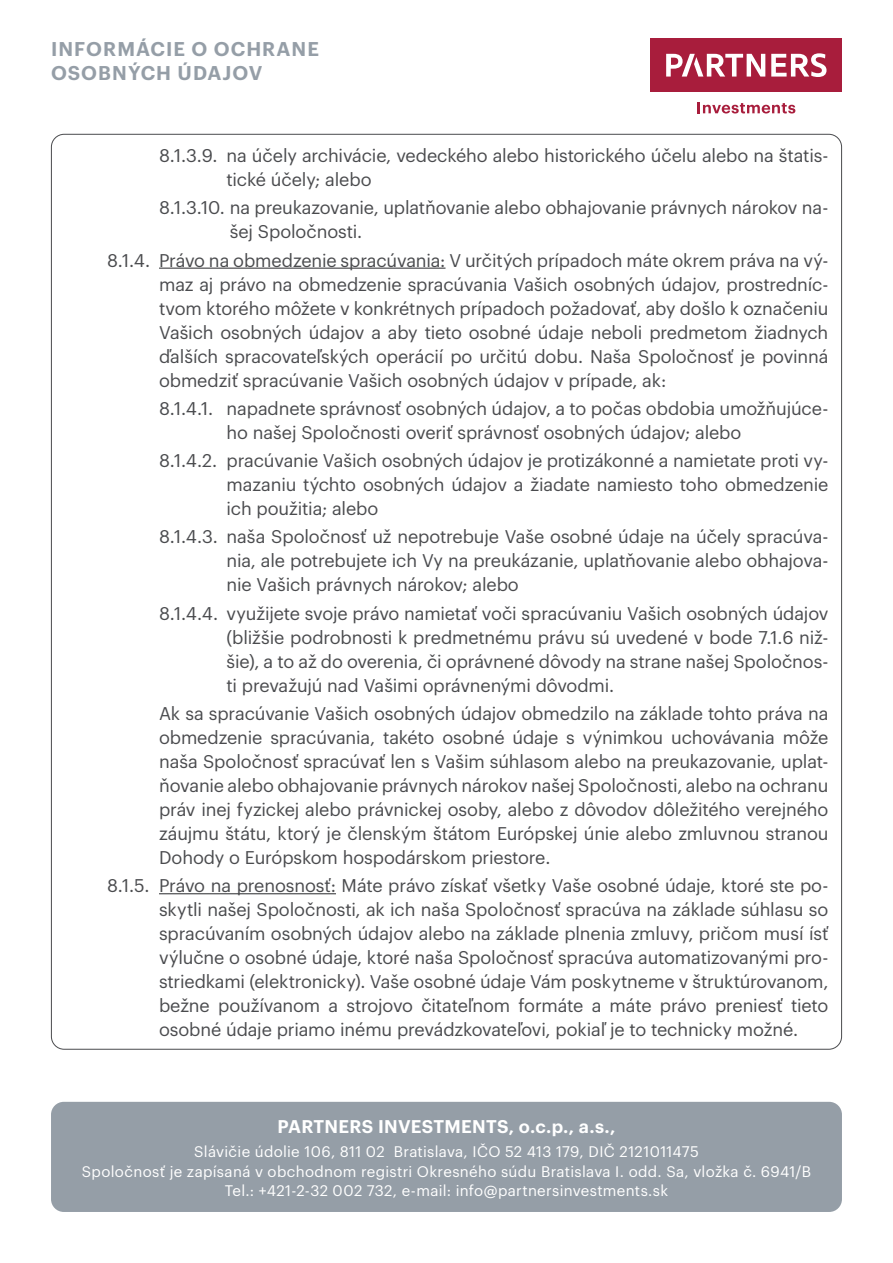
<style>
.page{position:relative;width:893px;height:1263px;background:#fff}
.page>*{position:absolute;margin:0;border:0;box-sizing:border-box;transform-origin:0 0}
.t1{font:600 19.5px/23.4px "Graphik";letter-spacing:.055em;color:#959ea7}
.t2{font:18px/24px "Graphik";letter-spacing:-.005em;color:#4a4b4e;text-align:justify}
.t3{font:600 18px "Graphik";letter-spacing:.01em;color:#fff}
.t4{font:15px/19.5px "Graphik";letter-spacing:.02em;color:#fff;text-align:center}
</style>
<div class="page">
<div style="left:651px;top:38px;width:191px;height:54px;background:#a81d3c"></div>
<svg style="left:771px;top:53px;width:55px;height:24px"></svg>
<svg style="left:666px;top:54px;width:99px;height:23px"></svg>
<svg style="left:698px;top:102px;width:97px;height:11px"></svg>
<div style="left:51px;top:1102px;width:791px;height:110px;background:#959ea7;border-radius:13px"></div>
<hr style="left:159px;top:268px;width:286px;height:1px;background:#4a4b4e">
<hr style="left:159px;top:893px;width:177px;height:1px;background:#4a4b4e">
<p class="t1" style="left:51px;top:36px;width:269px">INFORMÁCIE O OCHRANE<br>OSOBNÝCH ÚDAJOV</p>
<p class="t2" style="left:227px;top:142px;width:603px;text-indent:-68px">8.1.3.9. na účely archivácie, vedeckého alebo historického účelu alebo na štatis&shy;tické účely; alebo</p>
<p class="t2" style="left:230px;top:194px;width:600px;text-indent:-71px">8.1.3.10. na preukazovanie, uplatňovanie alebo obhajovanie právnych nárokov na&shy;šej Spoločnosti.</p>
<p class="t2" style="left:159px;top:246px;width:671px;text-indent:-52px">8.1.4. Právo na obmedzenie spracúvania: V určitých prípadoch máte okrem práva na vý&shy;maz aj právo na obmedzenie spracúvania Vašich osobných údajov, prostredníc&shy;tvom ktorého môžete v konkrétnych prípadoch požadovať, aby došlo k označeniu Vašich osobných údajov a aby tieto osobné údaje neboli predmetom žiadnych ďalších spracovateľských operácií po určitú dobu. Naša Spoločnosť je povinná obmedziť spracúvanie Vašich osobných údajov v prípade, ak:</p>
<p class="t2" style="left:227px;top:395px;width:603px;text-indent:-68px">8.1.4.1. napadnete správnosť osobných údajov, a to počas obdobia umožňujúce&shy;ho našej Spoločnosti overiť správnosť osobných údajov; alebo</p>
<p class="t2" style="left:227px;top:447px;width:603px;text-indent:-68px">8.1.4.2. pracúvanie Vašich osobných údajov je protizákonné a namietate proti vy&shy;mazaniu týchto osobných údajov a žiadate namiesto toho obmedzenie ich použitia; alebo</p>
<p class="t2" style="left:227px;top:523px;width:603px;text-indent:-68px">8.1.4.3. naša Spoločnosť už nepotrebuje Vaše osobné údaje na účely spracúva&shy;nia, ale potrebujete ich Vy na preukázanie, uplatňovanie alebo obhajova&shy;nie Vašich právnych nárokov; alebo</p>
<p class="t2" style="left:227px;top:599px;width:603px;text-indent:-68px">8.1.4.4. využijete svoje právo namietať voči spracúvaniu Vašich osobných údajov (bližšie podrobnosti k predmetnému právu sú uvedené v bode 7.1.6 niž&shy;šie), a to až do overenia, či oprávnené dôvody na strane našej Spoločnos&shy;ti prevažujú nad Vašimi oprávnenými dôvodmi.</p>
<p class="t2" style="left:159px;top:700px;width:671px">Ak sa spracúvanie Vašich osobných údajov obmedzilo na základe tohto práva na obmedzenie spracúvania, takéto osobné údaje s výnimkou uchovávania môže naša Spoločnosť spracúvať len s Vašim súhlasom alebo na preukazovanie, uplat&shy;ňovanie alebo obhajovanie právnych nárokov našej Spoločnosti, alebo na ochranu práv inej fyzickej alebo právnickej osoby, alebo z dôvodov dôležitého verejného záujmu štátu, ktorý je členským štátom Európskej únie alebo zmluvnou stranou Dohody o Európskom hospodárskom priestore.</p>
<p class="t2" style="left:159px;top:872px;width:671px;text-indent:-52px">8.1.5. Právo na prenosnosť: Máte právo získať všetky Vaše osobné údaje, ktoré ste po&shy;skytli našej Spoločnosti, ak ich naša Spoločnosť spracúva na základe súhlasu so spracúvaním osobných údajov alebo na základe plnenia zmluvy, pričom musí ísť výlučne o osobné údaje, ktoré naša Spoločnosť spracúva automatizovanými pro&shy;striedkami (elektronicky). Vaše osobné údaje Vám poskytneme v štruktúrovanom, bežne používanom a strojovo čitateľnom formáte a máte právo preniesť tieto osobné údaje priamo inému prevádzkovateľovi, pokiaľ je to technicky možné.</p>
<p class="t3" style="left:278px;top:1113px;width:339px">PARTNERS INVESTMENTS, o.c.p., a.s.,</p>
<p class="t4" style="left:82px;top:1141px;width:731px">Slávičie údolie 106, 811 02 Bratislava, IČO 52 413 179, DIČ 2121011475<br>Spoločnosť je zapísaná v obchodnom registri Okresného súdu Bratislava I. odd. Sa, vložka č. 6941/B<br>Tel.: +421-2-32 002 732, e-mail: info@partnersinvestments.sk</p>
</div>
